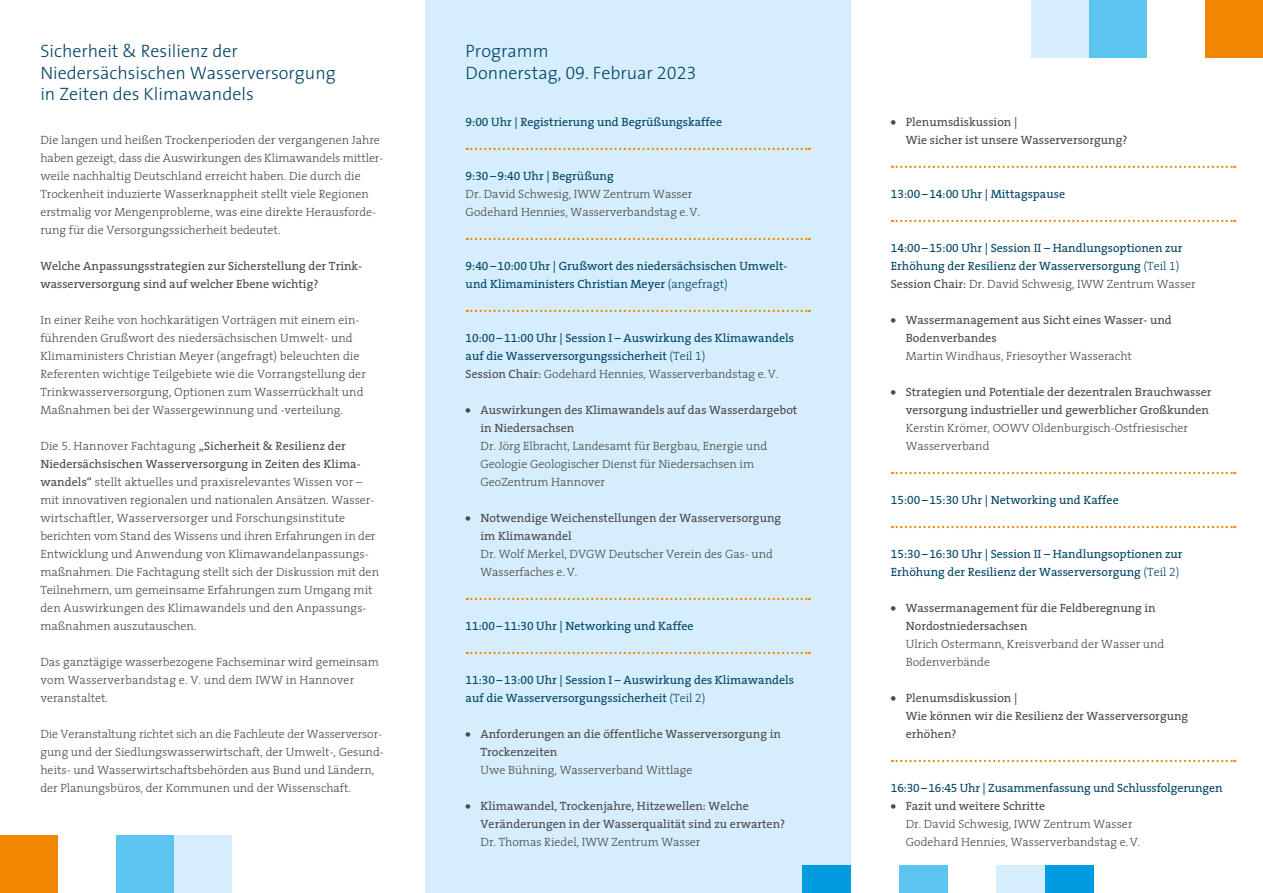
<style>
.page{position:relative;width:1263px;height:893px;background:#fff}
.page>*{position:absolute;margin:0;border:0;box-sizing:border-box;transform-origin:0 0}
.t1{font:300 18px/21.6px "The Sans 3";color:#004464}
.Fliesstext{font:300 12px/18px "The Serif 3";color:#494948}
.Fliesstext-2{font:12px/18px "The Serif 5";color:#494948}
.Fliesstext-3{font:12px/18px "The Serif 5";color:#004464}
.s1{font-family:"The Serif 3 Light Expert";font-weight:400}
.s2{font-family:"The Serif 5";font-weight:400}
.s3{font-family:"The Sans 3 Light Expert";font-weight:400}
.s4{font-family:"The Serif 5 Regular Expert"}
.s5{font-family:"The Serif 5 Regular Expert";font-weight:400;color:#004464}
.s6{font-family:"The Serif 5";font-weight:400;color:#004464}
.s7{font-family:"The Serif 3";font-weight:300}
.s8{font-family:"The Serif 3 Light Expert"}
.s9{font-family:"The Sans 9";font-weight:900}
</style>
<div class="page">
<div style="left:425px;top:0;width:425px;height:893px;background:#d5edfc"></div>
<div style="left:802px;top:866px;width:48px;height:27px;background:#009cdf"></div>
<svg style="left:467px;top:598px;width:343px;height:2px"></svg>
<svg style="left:467px;top:652px;width:343px;height:2px"></svg>
<svg style="left:467px;top:238px;width:343px;height:2px"></svg>
<svg style="left:467px;top:310px;width:343px;height:2px"></svg>
<svg style="left:892px;top:760px;width:343px;height:2px"></svg>
<svg style="left:467px;top:148px;width:343px;height:2px"></svg>
<svg style="left:892px;top:166px;width:343px;height:2px"></svg>
<svg style="left:892px;top:220px;width:343px;height:2px"></svg>
<svg style="left:892px;top:472px;width:343px;height:2px"></svg>
<svg style="left:892px;top:526px;width:343px;height:2px"></svg>
<div style="left:1031px;top:0;width:58px;height:58px;background:#d5edfc"></div>
<div style="left:1089px;top:0;width:58px;height:58px;background:#5bc5ef"></div>
<div style="left:1205px;top:0;width:58px;height:58px;background:#f18700"></div>
<div style="left:899px;top:866px;width:49px;height:27px;background:#5bc5ef"></div>
<div style="left:996px;top:866px;width:49px;height:27px;background:#d5edfc"></div>
<div style="left:1045px;top:866px;width:48px;height:27px;background:#009cdf"></div>
<div style="left:174px;top:835px;width:58px;height:58px;background:#d5edfc"></div>
<div style="left:116px;top:835px;width:58px;height:58px;background:#5bc5ef"></div>
<div style="left:0;top:835px;width:58px;height:58px;background:#f18700"></div>
<p class="t1" style="left:40px;top:39px;width:297px">Sicherheit &amp; Resilienz der<br>Niedersächsischen Wasserversorgung in Zeiten des Klimawandels</p>
<p class="Fliesstext" style="left:40px;top:131px;width:343px">Die langen und heißen Trockenperioden der vergangenen Jahre haben gezeigt, dass die Auswirkungen des Klimawandels mittler&shy;weile nachhaltig Deutschland erreicht haben. Die durch die Trockenheit induzierte Wasserknappheit stellt viele Regionen erstmalig vor Mengenprobleme, was eine direkte Herausforde&shy;rung für die Versorgungssicherheit bedeutet.</p>
<p class="Fliesstext-2" style="left:40px;top:257px;width:323px">Welche Anpassungsstrategien zur Sicherstellung der Trink&shy;wasserversorgung sind auf welcher Ebene wichtig?</p>
<p class="Fliesstext" style="left:40px;top:311px;width:327px">In einer Reihe von hochkarätigen Vorträgen mit einem ein&shy;führenden Grußwort des niedersächsischen Umwelt- und Klimaministers Christian Meyer (angefragt) beleuchten die Referenten wichtige Teilgebiete wie die Vorrangstellung der Trinkwasserversorgung, Optionen zum Wasserrückhalt und Maßnahmen bei der Wassergewinnung und -verteilung.</p>
<p class="Fliesstext" style="left:40px;top:437px;width:340px">Die <span class="s1">5</span>. Hannover Fachtagung <span class="s2">„Sicherheit &amp; Resilienz der Niedersächsischen Wasserversorgung in Zeiten des Klima&shy;wandels“</span> stellt aktuelles und praxisrelevantes Wissen vor – mit innovativen regionalen und nationalen Ansätzen. Wasser&shy;wirtschaftler, Wasserversorger und Forschungsinstitute berichten vom Stand des Wissens und ihren Erfahrungen in der Entwicklung und Anwendung von Klimawandelanpassungs&shy;maßnahmen. Die Fachtagung stellt sich der Diskussion mit den Teilnehmern, um gemeinsame Erfahrungen zum Umgang mit den Auswirkungen des Klimawandels und den Anpassungs&shy;maßnahmen auszutauschen.</p>
<p class="Fliesstext" style="left:40px;top:653px;width:340px">Das ganztägige wasserbezogene Fachseminar wird gemeinsam vom Wasserverbandstag e. V. und dem IWW in Hannover veranstaltet.</p>
<p class="Fliesstext" style="left:40px;top:725px;width:345px">Die Veranstaltung richtet sich an die Fachleute der Wasserversor&shy;gung und der Siedlungswasserwirtschaft, der Umwelt-, Gesund&shy;heits- und Wasserwirtschaftsbehörden aus Bund und Ländern, der Planungsbüros, der Kommunen und der Wissenschaft.</p>
<p class="t1" style="left:466px;top:39px;width:85px">Programm</p>
<p class="t1" style="left:466px;top:61px;width:232px">Donnerstag, <span class="s3">09</span>. Februar <span class="s3">2023</span></p>
<p class="Fliesstext-3" style="left:466px;top:113px;width:258px"><span class="s4">9:00</span> Uhr | Registrierung und Begrüßungskaffee</p>
<p class="Fliesstext" style="left:466px;top:167px;width:236px"><span class="s5">9:30</span><span class="s6">–</span><span class="s5">9:40</span> <span class="s6">Uhr | Begrüßung<br></span>Dr. David Schwesig, IWW Zentrum Wasser<br>Godehard Hennies, Wasserverbandstag e.V.</p>
<p class="Fliesstext-3" style="left:466px;top:257px;width:322px"><span class="s4">9:40</span>–<span class="s4">10:00</span> Uhr | Grußwort des niedersächsischen Umwelt&shy;und Klimaministers Christian Meyer <span class="s7">(angefragt)</span></p>
<p class="Fliesstext-3" style="left:466px;top:329px;width:330px"><span class="s4">10:00</span>–<span class="s4">11:00</span> Uhr | Session I – Auswirkung des Klimawandels auf die Wasserversorgungssicherheit <span class="s7">(Teil</span> <span class="s8">1</span><span class="s7">)</span></p>
<p class="Fliesstext" style="left:466px;top:365px;width:314px"><span class="s2">Session Chair:</span> Godehard Hennies, Wasserverbandstag e.V.</p>
<p class="Fliesstext" style="left:480px;top:401px;width:318px;text-indent:-15px"><span class="s9">•</span> <span class="s2">Auswirkungen des Klimawandels auf das Wasserdargebot in Niedersachsen<br></span>Dr. Jörg Elbracht, Landesamt für Bergbau, Energie und Geologie Geologischer Dienst für Niedersachsen im GeoZentrum Hannover</p>
<p class="Fliesstext-2" style="left:480px;top:509px;width:302px;text-indent:-15px"><span class="s9">•</span> Notwendige Weichenstellungen der Wasserversorgung im Klimawandel<br><span class="s7">Dr. Wolf Merkel, DVGW Deutscher Verein des Gas- und Wasserfaches e.V.</span></p>
<p class="Fliesstext-3" style="left:466px;top:617px;width:229px"><span class="s4">11:00</span>–<span class="s4">11:30</span> Uhr | Networking und Kaffee</p>
<p class="Fliesstext-3" style="left:466px;top:671px;width:330px"><span class="s4">11:30</span>–<span class="s4">13:00</span> Uhr | Session I – Auswirkung des Klimawandels auf die Wasserversorgungssicherheit <span class="s7">(Teil</span> <span class="s8">2</span><span class="s7">)</span></p>
<p class="Fliesstext-2" style="left:480px;top:725px;width:302px;text-indent:-15px"><span class="s9">•</span> Anforderungen an die öffentliche Wasserversorgung in<br>Trockenzeiten<br><span class="s7">Uwe Bühning, Wasserverband Wittlage</span></p>
<p class="Fliesstext-2" style="left:480px;top:797px;width:306px;text-indent:-15px"><span class="s9">•</span> Klimawandel, Trockenjahre, Hitzewellen: Welche<br>Veränderungen in der Wasserqualität sind zu erwarten?<br><span class="s7">Dr. Thomas Riedel, IWW Zentrum Wasser</span></p>
<p class="Fliesstext-2" style="left:906px;top:113px;width:223px;text-indent:-15px"><span class="s9">•</span> Plenumsdiskussion |<br>Wie sicher ist unsere Wasserversorgung?</p>
<p class="Fliesstext-3" style="left:891px;top:185px;width:176px"><span class="s4">13:00</span>–<span class="s4">14:00</span> Uhr | Mittagspause</p>
<p class="Fliesstext-3" style="left:891px;top:239px;width:293px"><span class="s4">14:00</span>–<span class="s4">15:00</span> Uhr | Session II – Handlungsoptionen zur<br>Erhöhung der Resilienz der Wasserversorgung <span class="s7">(Teil</span> <span class="s8">1</span><span class="s7">)</span></p>
<p class="Fliesstext" style="left:891px;top:275px;width:306px"><span class="s2">Session Chair:</span> Dr. David Schwesig, IWW Zentrum Wasser</p>
<p class="Fliesstext-2" style="left:906px;top:311px;width:268px;text-indent:-15px"><span class="s9">•</span> Wassermanagement aus Sicht eines Wasser- und<br>Bodenverbandes<br><span class="s7">Martin Windhaus, Friesoyther Wasseracht</span></p>
<p class="Fliesstext-2" style="left:906px;top:383px;width:307px;text-indent:-15px"><span class="s9">•</span> Strategien und Potentiale der dezentralen Brauchwasser versorgung industrieller und gewerblicher Großkunden <span class="s7">Kerstin Krömer, OOWV Oldenburgisch-Ostfriesischer Wasserverband</span></p>
<p class="Fliesstext-3" style="left:891px;top:491px;width:229px"><span class="s4">15:00</span>–<span class="s4">15:30</span> Uhr | Networking und Kaffee</p>
<p class="Fliesstext-3" style="left:891px;top:545px;width:293px"><span class="s4">15:30</span>–<span class="s4">16:30</span> Uhr | Session II – Handlungsoptionen zur<br>Erhöhung der Resilienz der Wasserversorgung <span class="s7">(Teil</span> <span class="s8">2</span><span class="s7">)</span></p>
<p class="Fliesstext-2" style="left:906px;top:599px;width:260px;text-indent:-15px"><span class="s9">•</span> Wassermanagement für die Feldberegnung in<br>Nordostniedersachsen<br><span class="s7">Ulrich Ostermann, Kreisverband der Wasser und<br>Bodenverbände</span></p>
<p class="Fliesstext-2" style="left:906px;top:689px;width:284px;text-indent:-15px"><span class="s9">•</span> Plenumsdiskussion |<br>Wie können wir die Resilienz der Wasserversorgung erhöhen?</p>
<p class="Fliesstext-3" style="left:891px;top:779px;width:333px"><span class="s4">16:30</span>–<span class="s4">16:45</span> Uhr | Zusammenfassung und Schlussfolgerungen</p>
<p class="Fliesstext" style="left:906px;top:797px;width:236px;text-indent:-15px"><span class="s9">•</span> <span class="s2">Fazit und weitere Schritte<br></span>Dr. David Schwesig, IWW Zentrum Wasser<br>Godehard Hennies, Wasserverbandstag e.V.</p>
</div>
